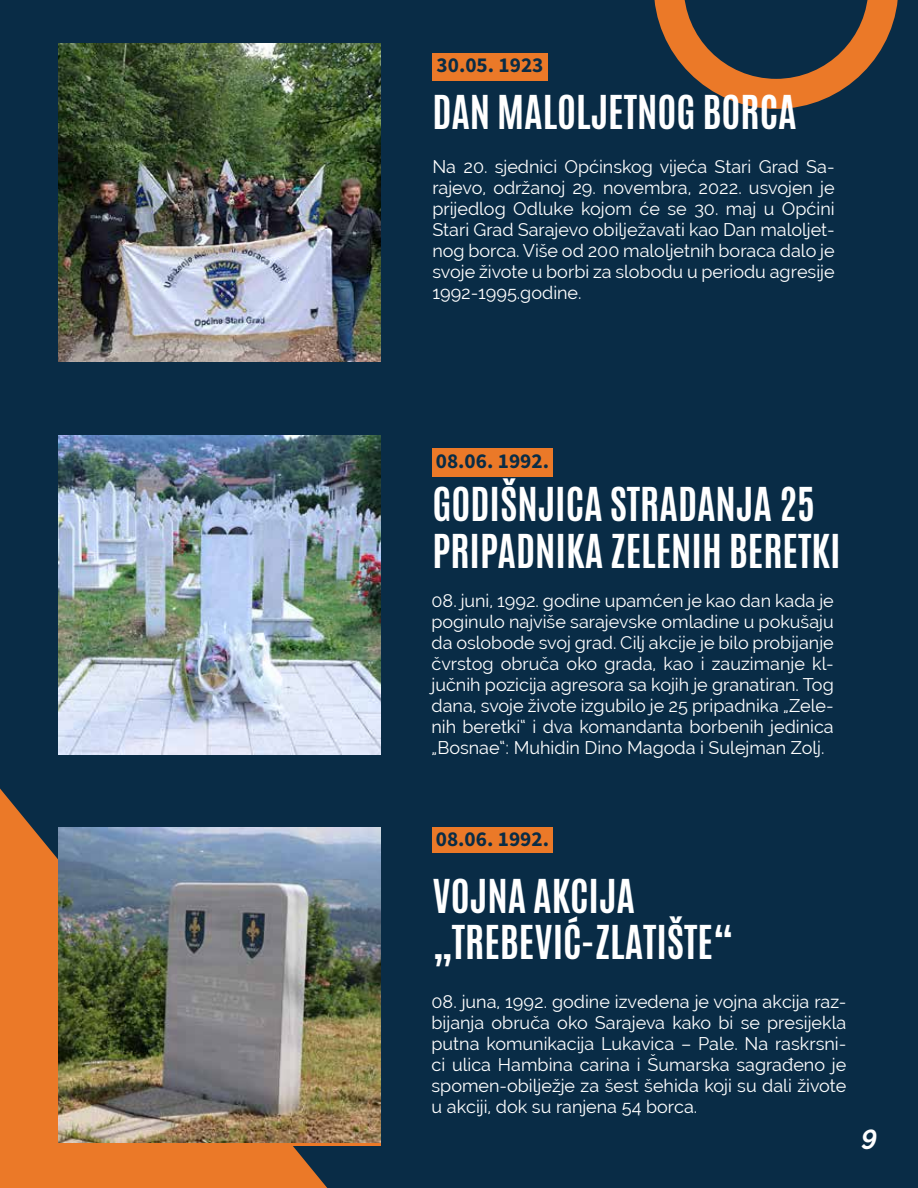
<style>
.page{position:relative;width:918px;height:1188px;background:#fff}
.page>*{position:absolute;margin:0;border:0;box-sizing:border-box;transform-origin:0 0}
.t1{font:700 39px/46.8px "Antonio";color:#fff}
.t2{font:italic 700 27px "Raleway";color:#fff}
.t3{font:700 21.3px "Source Sans Pro";color:#092c46}
.t4{font:18px/21px "Raleway";color:#fff;text-align:justify}
</style>
<div class="page">
<div style="left:0;top:1px;width:918px;height:1187px;background:#092c46"></div>
<svg style="left:0;top:789px;width:327px;height:399px;fill:#eb7928"></svg>
<img style="left:58px;top:435px;width:323px;height:319px">
<img style="left:58px;top:43px;width:323px;height:319px">
<img style="left:58px;top:827px;width:323px;height:315px">
<div style="left:432px;top:449px;width:120px;height:28px;background:#eb7928"></div>
<div style="left:432px;top:53px;width:116px;height:27px;background:#eb7928"></div>
<div style="left:432px;top:827px;width:120px;height:26px;background:#eb7928"></div>
<svg style="left:654px;top:0;width:244px;height:109px"></svg>
<p class="t3" style="left:437px;top:51px;width:108px">30.05. 1923</p>
<h1 class="t1" style="left:432px;top:90px;width:366px">DAN MALOLJETNOG BORCA</h1>
<p class="t4" style="left:432px;top:156px;width:404px">Na 20. sjednici Općinskog vijeća Stari Grad Sa&shy;rajevo, održanoj 29. novembra, 2022. usvojen je prijedlog Odluke kojom će se 30. maj u Općini Stari Grad Sarajevo obilježavati kao Dan maloljet&shy;nog borca. Više od 200 maloljetnih boraca dalo je svoje živote u borbi za slobodu u periodu agresije 1992-1995.godine.</p>
<p class="t3" style="left:436px;top:447px;width:115px">08.06. 1992.</p>
<h1 class="t1" style="left:432px;top:482px;width:410px">GODIŠNJICA STRADANJA 25<br>PRIPADNIKA ZELENIH BERETKI</h1>
<p class="t4" style="left:432px;top:590px;width:404px">08. juni, 1992. godine upamćen je kao dan kada je poginulo najviše sarajevske omladine u pokušaju da oslobode svoj grad. Cilj akcije je bilo probijanje čvrstog obruča oko grada, kao i zauzimanje kl&shy;jučnih pozicija agresora sa kojih je granatiran. Tog dana, svoje živote izgubilo je 25 pripadnika „Zele&shy;nih beretki“ i dva komandanta borbenih jedinica „Bosnae“: Muhidin Dino Magoda i Sulejman Zolj.</p>
<p class="t3" style="left:436px;top:825px;width:115px">08.06. 1992.</p>
<h1 class="t1" style="left:432px;top:873px;width:302px">VOJNA AKCIJA „TREBEVIĆ-ZLATIŠTE“</h1>
<p class="t4" style="left:432px;top:991px;width:416px">08. juna, 1992. godine izvedena je vojna akcija raz&shy;bijanja obruča oko Sarajeva kako bi se presijekla putna komunikacija Lukavica – Pale. Na raskrsni&shy;ci ulica Hambina carina i Šumarska sagrađeno je spomen-obilježje za šest šehida koji su dali živote u akciji, dok su ranjena 54 borca.</p>
<h2 class="t2" style="left:862px;top:1115px;width:17px">9</h2>
</div>
